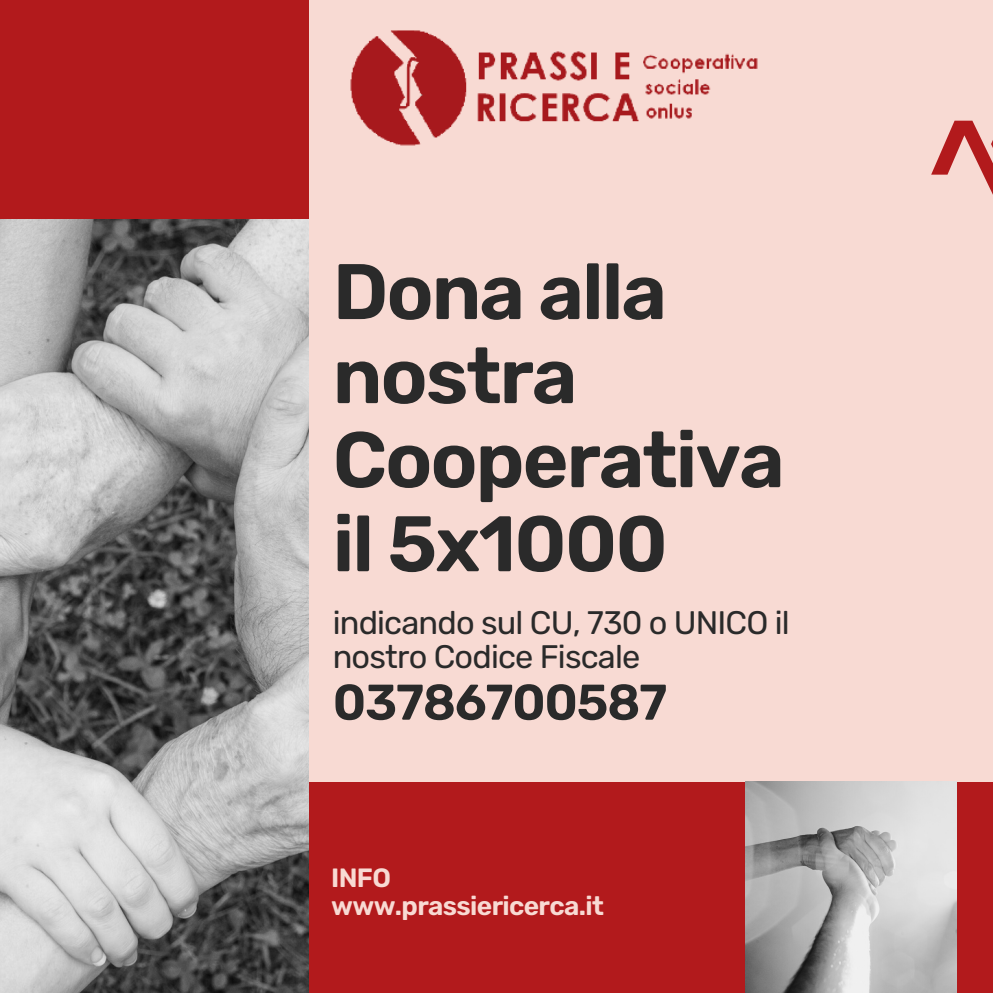
<style>
.page{position:relative;width:993px;height:993px;background:#fff}
.page>*{position:absolute;margin:0;border:0;box-sizing:border-box;transform-origin:0 0}
.t1{font:600 78.4px/84px "Rubik";letter-spacing:-.025em;color:#2a2a2a}
.t2{font:600 50.05px "Rubik";letter-spacing:-.025em;color:#2a2a2a}
.t3{font:32.55px/34.1px "Rubik";letter-spacing:-.025em;color:#2a2a2a}
.t4{font:600 26.43px "Rubik";letter-spacing:-.025em;color:#f8dad3}
</style>
<div class="page">
<div style="left:0;top:0;width:992px;height:992px;background:#f8dad3"></div>
<div style="left:937px;top:781px;width:55px;height:211px;background:#b21a1c"></div>
<div style="left:292px;top:781px;width:468px;height:211px;background:#b21a1c"></div>
<div style="left:0;top:0;width:308px;height:238px;background:#b21a1c"></div>
<img style="left:745px;top:781px;width:211px;height:211px">
<img style="left:0;top:219px;width:308px;height:773px">
<svg style="left:931px;top:121px;width:61px;height:72px"></svg>
<img style="left:308px;top:22px;width:450px;height:155px">
<p class="t1" style="left:333px;top:250px;width:453px">Dona alla nostra<br>Cooperativa</p>
<p class="t1" style="left:333px;top:502px;width:336px">il 5x1000</p>
<p class="t3" style="left:333px;top:606px;width:458px">indicando sul CU, 730 o UNICO il nostro Codice Fiscale</p>
<p class="t2" style="left:333px;top:672px;width:336px">03786700587</p>
<p class="t4" style="left:331px;top:862px;width:61px">INFO</p>
<p class="t4" style="left:331px;top:889px;width:274px">www.prassiericerca.it</p>
</div>
